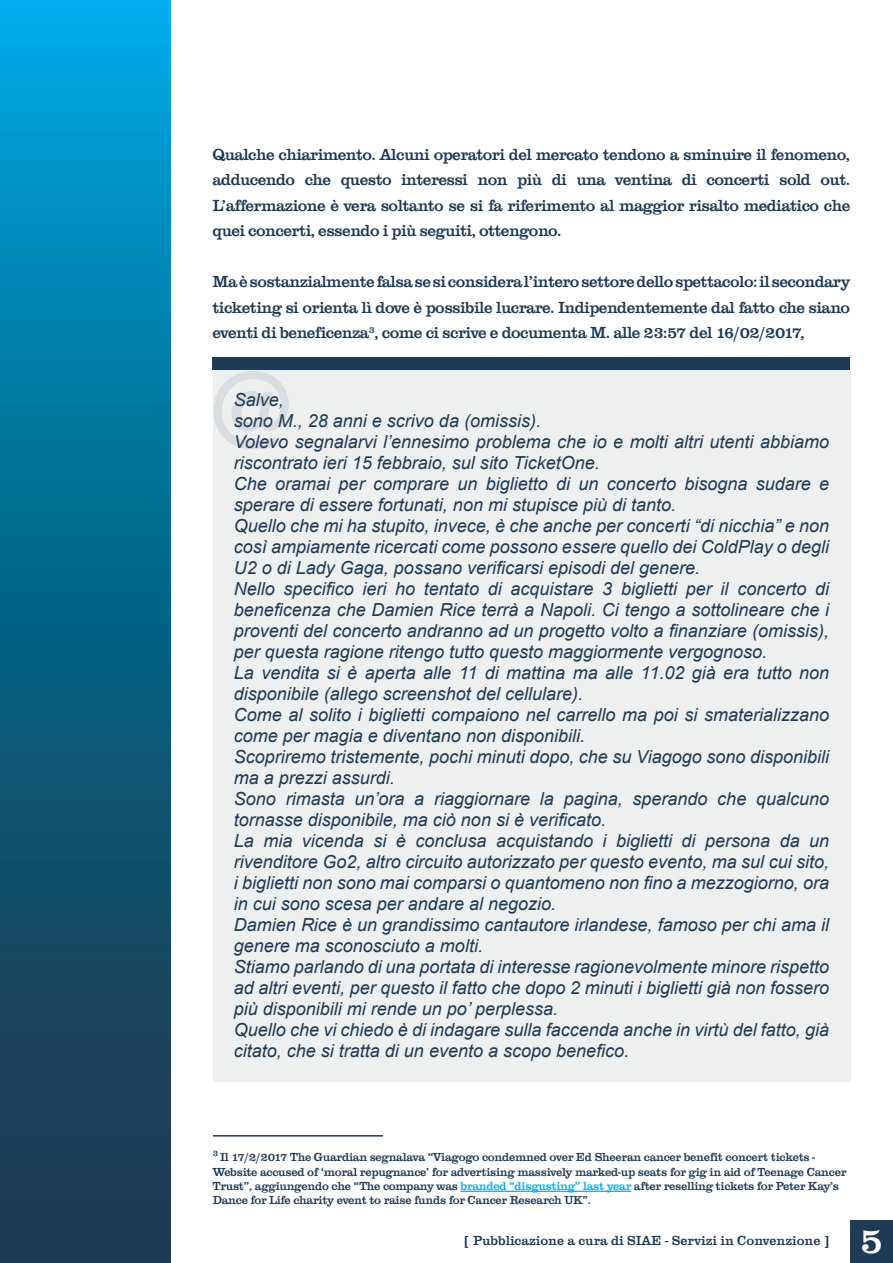
<style>
.page{position:relative;width:893px;height:1263px;background:#fff}
.page>*{position:absolute;margin:0;border:0;box-sizing:border-box;transform-origin:0 0}
.t1{font:500 112.5px "Clarendon T";color:#1e3a54}
.t2{font:500 37.5px "Clarendon T";color:#fff}
.t3{font:italic 18px/21px "Arial";color:#1e3a54}
.t4{font:500 16.5px/25.5px "Clarendon T";letter-spacing:-.03em;color:#1e3a54;text-align:justify}
.t5{font:500 13.5px "Clarendon T";color:#1e3a54}
.t6{font:500 12px/14.4px "Clarendon T";letter-spacing:-.02em;color:#1e3a54}
.s1{color:#00aeef}
</style>
<div class="page">
<div style="left:850px;top:1220px;width:43px;height:43px;background:#1e3a54"></div>
<div style="left:213px;top:370px;width:637px;height:711px;background:#eeefef"></div>
<div style="left:213px;top:357px;width:637px;height:13px;background:#1e3a54"></div>
<hr style="left:460px;top:1191px;width:171px;height:1px;background:#00aeef">
<hr style="left:213px;top:1135px;width:170px;height:1px;background:#1e3a54">
<svg style="left:0;top:0;width:170px;height:1263px;background:#0a688d"></svg>
<p class="t4" style="left:212px;top:142px;width:639px">Qualche chiarimento. Alcuni operatori del mercato tendono a sminuire il fenomeno, adducendo che questo interessi non più di una ventina di concerti sold out.<br>L’affermazione è vera soltanto se si fa riferimento al maggior risalto mediatico che quei concerti, essendo i più seguiti, ottengono.</p>
<p class="t4" style="left:212px;top:269px;width:639px">Ma è sostanzialmente falsa se si considera l’intero settore dello spettacolo: il secondary ticketing si orienta lì dove è possibile lucrare. Indipendentemente dal fatto che siano eventi di beneficenza<sup>3</sup>, come ci scrive e documenta M. alle 23:57 del 16/02/2017,</p>
<h1 class="t1" style="left:210px;top:347px;width:84px">@</h1>
<p class="t3" style="left:234px;top:389px;width:52px">Salve,</p>
<p class="t3" style="left:234px;top:410px;width:309px">sono M., 28 anni e scrivo da (omissis).</p>
<p class="t3" style="left:234px;top:431px;width:597px">Volevo segnalarvi l’ennesimo problema che io e molti altri utenti abbiamo riscontrato ieri 15 febbraio, sul sito TicketOne.</p>
<p class="t3" style="left:234px;top:473px;width:597px">Che oramai per comprare un biglietto di un concerto bisogna sudare e sperare di essere fortunati, non mi stupisce più di tanto.</p>
<p class="t3" style="left:234px;top:515px;width:597px;text-align:justify">Quello che mi ha stupito, invece, è che anche per concerti “di nicchia” e non così ampiamente ricercati come possono essere quello dei ColdPlay o degli U2 o di Lady Gaga, possano verificarsi episodi del genere.</p>
<p class="t3" style="left:234px;top:578px;width:597px;text-align:justify">Nello specifico ieri ho tentato di acquistare 3 biglietti per il concerto di beneficenza che Damien Rice terrà a Napoli. Ci tengo a sottolineare che i proventi del concerto andranno ad un progetto volto a finanziare (omissis), per questa ragione ritengo tutto questo maggiormente vergognoso.</p>
<p class="t3" style="left:234px;top:662px;width:597px">La vendita si è aperta alle 11 di mattina ma alle 11.02 già era tutto non disponibile (allego screenshot del cellulare).</p>
<p class="t3" style="left:234px;top:704px;width:597px">Come al solito i biglietti compaiono nel carrello ma poi si smaterializzano come per magia e diventano non disponibili.</p>
<p class="t3" style="left:234px;top:746px;width:597px">Scopriremo tristemente, pochi minuti dopo, che su Viagogo sono disponibili ma a prezzi assurdi.</p>
<p class="t3" style="left:234px;top:788px;width:597px">Sono rimasta un’ora a riaggiornare la pagina, sperando che qualcuno tornasse disponibile, ma ciò non si è verificato.</p>
<p class="t3" style="left:234px;top:830px;width:597px;text-align:justify">La mia vicenda si è conclusa acquistando i biglietti di persona da un rivenditore Go2, altro circuito autorizzato per questo evento, ma sul cui sito, i biglietti non sono mai comparsi o quantomeno non fino a mezzogiorno, ora in cui sono scesa per andare al negozio.</p>
<p class="t3" style="left:234px;top:914px;width:597px">Damien Rice è un grandissimo cantautore irlandese, famoso per chi ama il genere ma sconosciuto a molti.</p>
<p class="t3" style="left:234px;top:956px;width:597px;text-align:justify">Stiamo parlando di una portata di interesse ragionevolmente minore rispetto ad altri eventi, per questo il fatto che dopo 2 minuti i biglietti già non fossero più disponibili mi rende un po’ perplessa.</p>
<p class="t3" style="left:234px;top:1019px;width:597px">Quello che vi chiedo è di indagare sulla faccenda anche in virtù del fatto, già citato, che si tratta di un evento a scopo benefico.</p>
<p class="t6" style="left:213px;top:1150px;width:635px"><sup>3</sup> Il 17/2/2017 The Guardian segnalava “Viagogo condemned over Ed Sheeran cancer benefit concert tickets - Website accused of ‘moral repugnance’ for advertising massively marked-up seats for gig in aid of Teenage Cancer Trust”, aggiungendo che “The company was <span class="s1">branded “disgusting” last year</span> after reselling tickets for Peter Kay’s Dance for Life charity event to raise funds for Cancer Research UK”.</p>
<p class="t5" style="left:464px;top:1233px;width:366px">[ Pubblicazione a cura di SIAE - Servizi in Convenzione ]</p>
<p class="t2" style="left:860px;top:1219px;width:25px">5</p>
</div>
